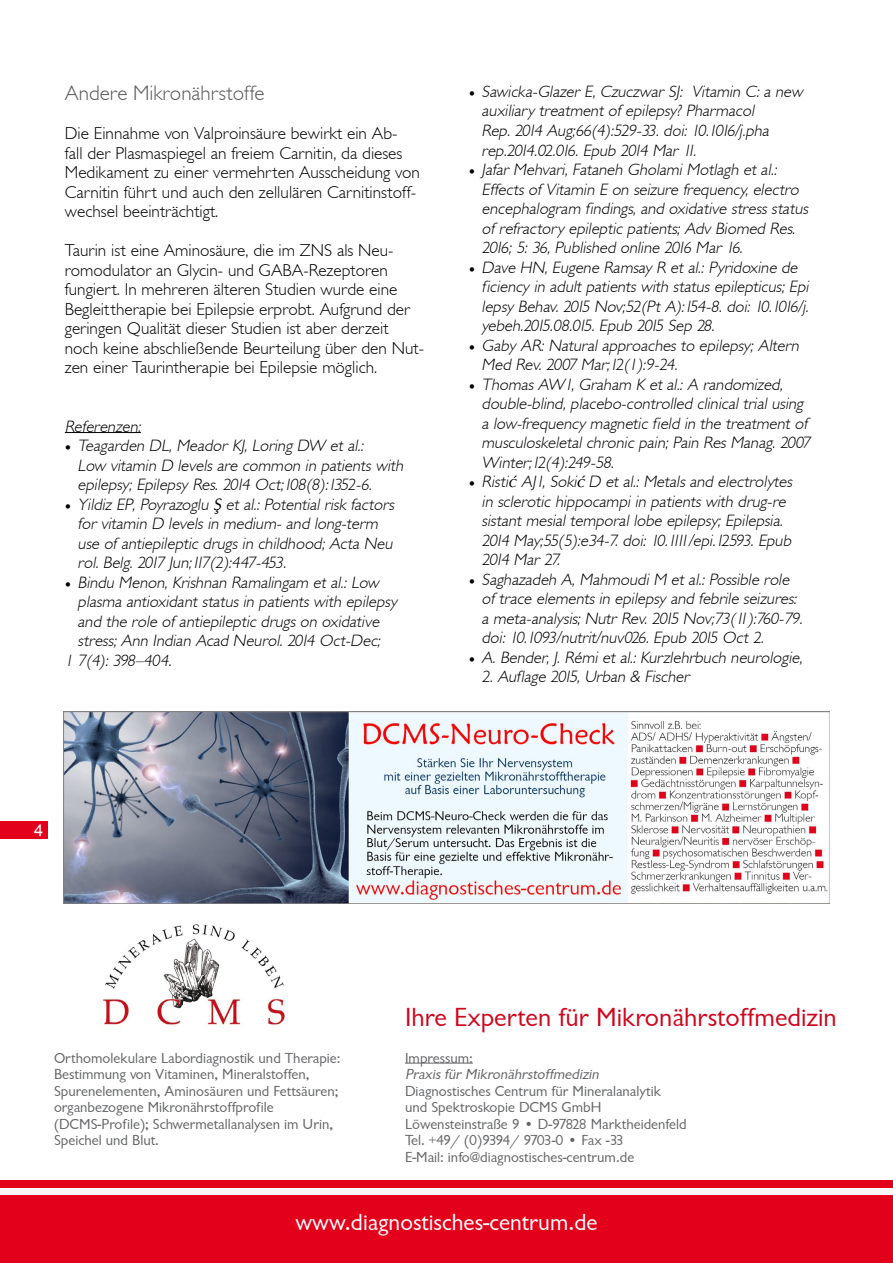
<style>
.page{position:relative;width:893px;height:1263px;background:#fff}
.page>*{position:absolute;margin:0;border:0;box-sizing:border-box;transform-origin:0 0}
.t1{font:27px "Garrison Sans";color:#cd071e}
.t2{font:24px "Garrison Sans";color:#fff}
.t3{font:21px "Garrison Light Sans";color:#58585a}
.t4{font:17.25px/19.5px "Garrison Light Sans";color:#000}
.t5{font:italic 16.5px/19.5px "Garrison Light Sans";color:#000}
.t6{font:16.5px "Arial";color:#fff}
.t7{font:15px/16.5px "Garrison Sans";color:#646567}
.t8{font:italic 15px "Garrison Sans";color:#646567}
.s1{font-family:"Minion Pro";font-style:normal}
.s2{font-family:"CG Omega"}
</style>
<div class="page">
<div style="left:0;top:821px;width:48px;height:17px;background:#e2001a"></div>
<div style="left:0;top:1180px;width:893px;height:83px;background:#e2001a"></div>
<div style="left:0;top:1187px;width:893px;height:7px;background:#f6f6f6"></div>
<img style="left:103px;top:924px;width:182px;height:101px">
<hr style="left:405px;top:1063px;width:68px;height:1px;background:#646567">
<hr style="left:65px;top:432px;width:76px;height:1px;background:#000">
<img style="left:64px;top:712px;width:765px;height:191px">
<p class="t3" style="left:65px;top:82px;width:201px">Andere Mikronährstoffe</p>
<p class="t4" style="left:65px;top:124px;width:357px">Die Einnahme von Valproinsäure bewirkt ein Ab-<br>fall der Plasmaspiegel an freiem Carnitin, da dieses Medikament zu einer vermehrten Ausscheidung von Carnitin führt und auch den zellulären Carnitinstoff&shy;wechsel beeinträchtigt.</p>
<p class="t4" style="left:65px;top:241px;width:361px">Taurin ist eine Aminosäure, die im ZNS als Neu&shy;romodulator an Glycin- und GABA-Rezeptoren fungiert. In mehreren älteren Studien wurde eine Begleittherapie bei Epilepsie erprobt. Aufgrund der geringen Qualität dieser Studien ist aber derzeit noch keine abschließende Beurteilung über den Nut&shy;zen einer Taurintherapie bei Epilepsie möglich.</p>
<p class="t5" style="left:65px;top:417px;width:81px">Referenzen:</p>
<p class="t5" style="left:78px;top:436px;width:330px;text-indent:-13px"><span class="s1">•</span> Teagarden DL, Meador KJ, Loring DW et al.:<br>Low vitamin D levels are common in patients with epilepsy; Epilepsy Res. 2014 Oct;108(8) :1352-6.</p>
<p class="t5" style="left:78px;top:495px;width:321px;text-indent:-13px"><span class="s1">•</span> Yildiz EP, Poyrazog lu <span class="s2">Ş</span> et al.: Potential risk factors for vitamin D levels in medium- and long-term use of antiepileptic drugs in childhood; Acta Neu rol. Belg. 2017 Jun;117(2) :447-453.</p>
<p class="t5" style="left:65px;top:573px;width:319px"><span class="s1">•</span> Bindu Menon, Krishnan Ramalingam et al.: Low</p>
<p class="t5" style="left:78px;top:592px;width:321px">plasma antioxidant status in patients with epilepsy</p>
<p class="t5" style="left:78px;top:612px;width:306px">and the role of antiepileptic drugs on oxidative</p>
<p class="t5" style="left:78px;top:631px;width:307px">stress; Ann Indian Acad Neurol. 2014 Oct-Dec;</p>
<p class="t5" style="left:65px;top:651px;width:111px">1 7(4) : 398–404.</p>
<p class="t5" style="left:482px;top:82px;width:326px;text-indent:-13px"><span class="s1">•</span> Sawicka-Glazer E, Czuczwar SJ: Vitamin C: a new auxiliary treatment of epilepsy? Pharmacol<br>Rep. 2014 Aug;66(4) :529-33. doi: 10.1016/j.pha rep.2014.02.016. Epub 2014 Mar 11.</p>
<p class="t5" style="left:482px;top:160px;width:331px;text-indent:-13px"><span class="s1">•</span> Jafar Mehvari, Fataneh Gholami Motlagh et al.:<br>Effects of Vitamin E on seizure frequency, electro encephalogram findings, and oxidative stress status of refractory epileptic patients; Adv Biomed Res.<br>2016; 5: 36, Published online 2016 Mar 16.</p>
<p class="t5" style="left:482px;top:257px;width:332px;text-indent:-13px"><span class="s1">•</span> Dave HN, Eugene Ramsay R et al.: Pyridoxine de ficiency in adult patients with status epilepticus; Epi lepsy Behav. 2015 Nov;52(Pt A) :154-8. doi: 10.1016/j. yebeh.2015.08.015. Epub 2015 Sep 28.</p>
<p class="t5" style="left:482px;top:335px;width:322px;text-indent:-13px"><span class="s1">•</span> Gaby AR: Natural approaches to epilepsy; Altern<br>Med Rev. 2007 Mar;12(1):9-24.</p>
<p class="t5" style="left:482px;top:374px;width:333px;text-indent:-13px"><span class="s1">•</span> Thomas AW1, Graham K et al.: A randomized, double-blind, placebo-controlled clinical trial using a low-frequency magnetic field in the treatment of musculoskeletal chronic pain; Pain Res Manag. 2007<br>Winter;12(4) :249-58.</p>
<p class="t5" style="left:482px;top:472px;width:315px;text-indent:-13px"><span class="s1">•</span> Risti<span class="s2">ć</span> AJ 1, Soki<span class="s2">ć</span> D et al.: Metals and electrolytes in sclerotic hippocampi in patients with drug-re sistant mesial temporal lobe epilepsy; Epilepsia.<br>2014 May;55(5):e34-7. doi: 10.1111/epi.12593. Epub 2014 Mar 27.</p>
<p class="t5" style="left:482px;top:569px;width:325px;text-indent:-13px"><span class="s1">•</span> Saghazadeh A, Mahmoudi M et al.: Possible role of trace elements in epilepsy and febrile seizures: a meta-analysis; Nutr Rev. 2015 Nov;73(11) :760-79. doi: 10.1093/nutrit/nuv026. Epub 2015 Oct 2.</p>
<p class="t5" style="left:469px;top:647px;width:338px"><span class="s1">•</span> A. Bender, J. Rémi et al.: Kurzlehrbuch neurologie,</p>
<p class="t5" style="left:482px;top:667px;width:212px">2. Auflage 2015, Urban &amp; Fischer</p>
<p class="t6" style="left:34px;top:819px;width:11px">4</p>
<p class="t7" style="left:54px;top:1050px;width:288px">Orthomolekulare Labordiagnostik und Therapie:<br>Bestimmung von Vitaminen, Mineralstoffen, Spurenelementen, Aminosäuren und Fettsäuren; organbezogene Mikronährstoffprofile (DCMS-Profile); Schwermetallanalysen im Urin, Speichel und Blut.</p>
<h1 class="t1" style="left:405px;top:1002px;width:433px">Ihre Experten für Mikronährstoffmedizin</h1>
<p class="t7" style="left:405px;top:1050px;width:69px">Impressum:</p>
<p class="t8" style="left:405px;top:1066px;width:198px">Praxis für Mikronährstoffmedizin</p>
<p class="t7" style="left:405px;top:1083px;width:283px">Diagnostisches Centrum für Mineralanalytik und Spektroskopie DCMS GmbH Löwensteinstraße 9 • D-97828 Marktheidenfeld Tel. +49/ (0)9394/ 9703-0 • Fax -33<br>E-Mail: info@diagnostisches-centrum.de</p>
<h2 class="t2" style="left:295px;top:1209px;width:304px">www.diagnostisches-centrum.de</h2>
</div>
